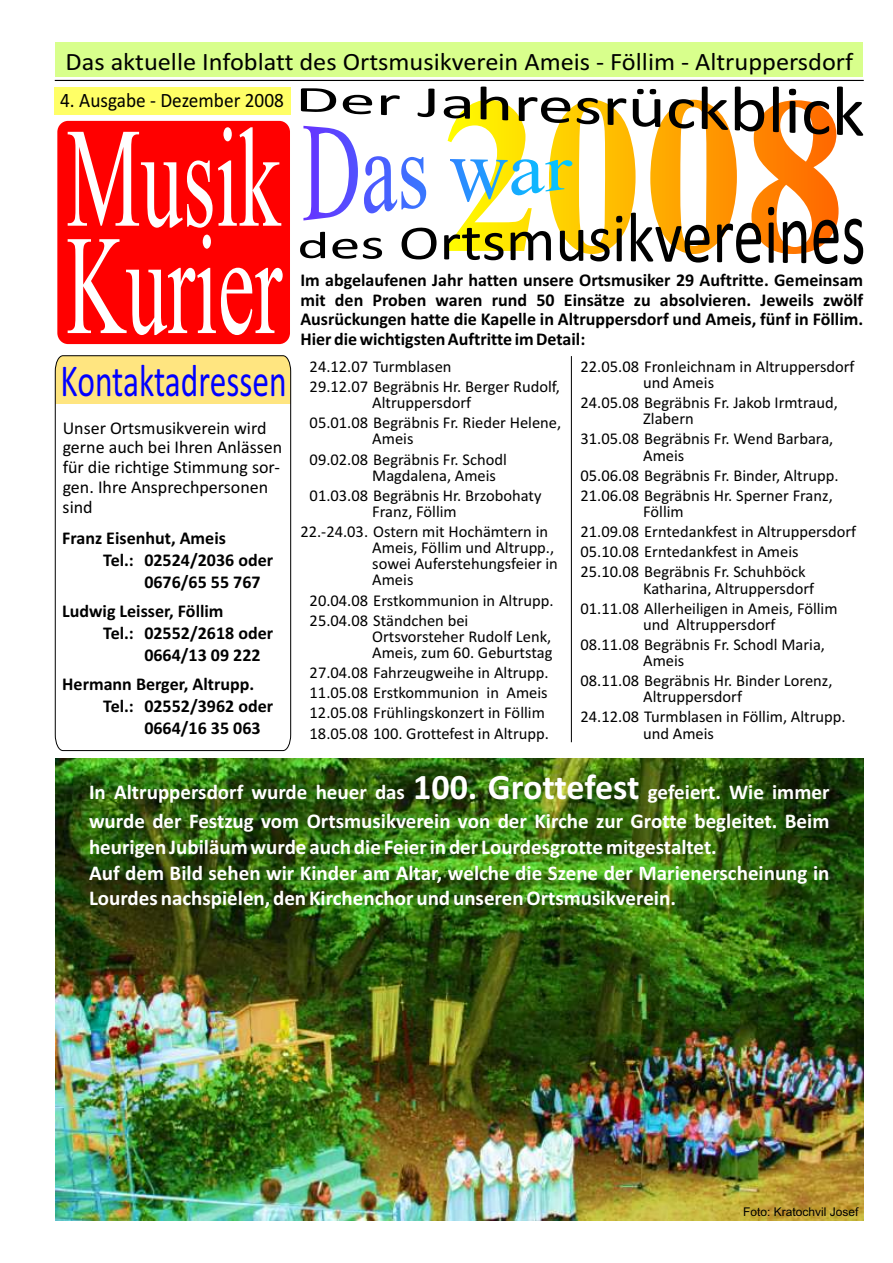
<style>
.page{position:relative;width:893px;height:1263px;background:#fff}
.page>*{position:absolute;margin:0;border:0;box-sizing:border-box;transform-origin:0 0}
.t1{font:141.75px/107.4px "Times New Roman";color:#fff;scale:.59 1}
.t2{font:45.9px "Calibri";color:#00f;scale:.73 1}
.t3{font:25.05px "Calibri";color:#000;scale:1.05 1}
.t4{font:700 21px/25.7px "Calibri";color:#fff}
.t5{font:20.55px "Calibri";color:#000;scale:.94 1}
.t6{font:700 18px/19.8px "Calibri";color:#000;text-align:justify}
.t7{font:18px/19.8px "Calibri";color:#000}
.t8{font:16.5px "Calibri";color:#000}
.t9{font:12px "Arial";color:#000}
.s1{font-size:36px}
</style>
<div class="page">
<div style="left:57px;top:121px;width:233px;height:223px;background:#f00;border-radius:11px"></div>
<div style="left:55px;top:43px;width:808px;height:34px;background:#d8ff8c"></div>
<div style="left:55px;top:80px;width:808px;height:1px;border:1px solid #000"></div>
<div style="left:55px;top:87px;width:236px;height:28px;background:#ff6"></div>
<img style="left:55px;top:758px;width:808px;height:462px">
<svg style="left:55px;top:355px;width:236px;height:396px"></svg>
<hr style="left:571px;top:356px;width:1px;height:386px;background:#000">
<svg style="left:300px;top:87px;width:563px;height:177px"></svg>
<h3 class="t3" style="left:66px;top:52px;width:752px">Das aktuelle Infoblatt des Ortsmusikverein Ameis - Föllim - Altruppersdorf</h3>
<p class="t5" style="left:60px;top:91px;width:240px">4. Ausgabe - Dezember 2008</p>
<h1 class="t1" style="left:66px;top:138px;width:367px">Musik<br>Kurier</h1>
<h2 class="t2" style="left:61px;top:361px;width:311px">Kontaktadressen</h2>
<p class="t7" style="left:63px;top:419px;width:221px">Unser Ortsmusikverein wird gerne auch bei Ihren Anlässen für die richtige Stimmung sor&shy;gen. Ihre Ansprechpersonen sind</p>
<p class="t6" style="left:62px;top:529px;width:165px">Franz Eisenhut, Ameis</p>
<p class="t6" style="left:103px;top:551px;width:171px">Tel.: 02524/2036 oder</p>
<p class="t6" style="left:144px;top:573px;width:118px">0676/65 55 767</p>
<p class="t6" style="left:62px;top:602px;width:163px">Ludwig Leisser, Föllim</p>
<p class="t6" style="left:103px;top:624px;width:171px">Tel.: 02552/2618 oder</p>
<p class="t6" style="left:144px;top:646px;width:118px">0664/13 09 222</p>
<p class="t6" style="left:62px;top:676px;width:194px">Hermann Berger, Altrupp.</p>
<p class="t6" style="left:103px;top:698px;width:171px">Tel.: 02552/3962 oder</p>
<p class="t6" style="left:144px;top:720px;width:118px">0664/16 35 063</p>
<p class="t6" style="left:300px;top:271px;width:564px">Im abgelaufenen Jahr hatten unsere Ortsmusiker 29 Auftritte. Gemeinsam mit den Proben waren rund 50 Einsätze zu absolvieren. Jeweils zwölf Ausrückungen hatte die Kapelle in Altruppersdorf und Ameis, fünf in Föllim.<br>Hier die wichtigsten Auftritte im Detail:</p>
<p class="t8" style="left:310px;top:360px;width:143px">24.12.07 Turmblasen</p>
<p class="t8" style="left:581px;top:360px;width:276px">22.05.08 Fronleichnam in Altruppersdorf</p>
<p class="t8" style="left:310px;top:380px;width:252px">29.12.07 Begräbnis Hr. Berger Rudolf,</p>
<p class="t8" style="left:643px;top:376px;width:72px">und Ameis</p>
<p class="t8" style="left:372px;top:396px;width:100px">Altruppersdorf</p>
<p class="t8" style="left:581px;top:396px;width:259px">24.05.08 Begräbnis Fr. Jakob Irmtraud,</p>
<p class="t8" style="left:310px;top:416px;width:253px">05.01.08 Begräbnis Fr. Rieder Helene,</p>
<p class="t8" style="left:643px;top:412px;width:52px">Zlabern</p>
<p class="t8" style="left:372px;top:432px;width:43px">Ameis</p>
<p class="t8" style="left:581px;top:432px;width:254px">31.05.08 Begräbnis Fr. Wend Barbara,</p>
<p class="t8" style="left:310px;top:452px;width:199px">09.02.08 Begräbnis Fr. Schodl</p>
<p class="t8" style="left:643px;top:448px;width:43px">Ameis</p>
<p class="t8" style="left:372px;top:468px;width:125px">Magdalena, Ameis</p>
<p class="t8" style="left:581px;top:468px;width:260px">05.06.08 Begräbnis Fr. Binder, Altrupp.</p>
<p class="t8" style="left:310px;top:488px;width:233px">01.03.08 Begräbnis Hr. Brzobohaty</p>
<p class="t8" style="left:581px;top:488px;width:254px">21.06.08 Begräbnis Hr. Sperner Franz,</p>
<p class="t8" style="left:372px;top:505px;width:86px">Franz, Föllim</p>
<p class="t8" style="left:643px;top:505px;width:42px">Föllim</p>
<p class="t8" style="left:300px;top:525px;width:249px">22.-24.03. Ostern mit Hochämtern in</p>
<p class="t8" style="left:581px;top:525px;width:277px">21.09.08 Erntedankfest in Altruppersdorf</p>
<p class="t8" style="left:372px;top:541px;width:184px">Ameis, Föllim und Altrupp.,</p>
<p class="t8" style="left:581px;top:545px;width:220px">05.10.08 Erntedankfest in Ameis</p>
<p class="t8" style="left:372px;top:557px;width:187px">sowei Auferstehungsfeier in</p>
<p class="t8" style="left:581px;top:565px;width:227px">25.10.08 Begräbnis Fr. Schuhböck</p>
<p class="t8" style="left:372px;top:573px;width:43px">Ameis</p>
<p class="t8" style="left:643px;top:581px;width:173px">Katharina, Altruppersdorf</p>
<p class="t8" style="left:310px;top:593px;width:246px">20.04.08 Erstkommunion in Altrupp.</p>
<p class="t8" style="left:581px;top:601px;width:259px">01.11.08 Allerheiligen in Ameis, Föllim</p>
<p class="t8" style="left:310px;top:613px;width:160px">25.04.08 Ständchen bei</p>
<p class="t8" style="left:643px;top:617px;width:134px">und Altruppersdorf</p>
<p class="t8" style="left:372px;top:629px;width:181px">Ortsvorsteher Rudolf Lenk,</p>
<p class="t8" style="left:581px;top:637px;width:246px">08.11.08 Begräbnis Fr. Schodl Maria,</p>
<p class="t8" style="left:372px;top:646px;width:182px">Ameis, zum 60. Geburtstag</p>
<p class="t8" style="left:643px;top:654px;width:43px">Ameis</p>
<p class="t8" style="left:310px;top:666px;width:241px">27.04.08 Fahrzeugweihe in Altrupp.</p>
<p class="t8" style="left:581px;top:674px;width:253px">08.11.08 Begräbnis Hr. Binder Lorenz,</p>
<p class="t8" style="left:310px;top:686px;width:240px">11.05.08 Erstkommunion in Ameis</p>
<p class="t8" style="left:643px;top:690px;width:100px">Altruppersdorf</p>
<p class="t8" style="left:310px;top:706px;width:237px">12.05.08 Frühlingskonzert in Föllim</p>
<p class="t8" style="left:581px;top:710px;width:267px">24.12.08 Turmblasen in Föllim, Altrupp.</p>
<p class="t8" style="left:310px;top:726px;width:241px">18.05.08 100. Grottefest in Altrupp.</p>
<p class="t8" style="left:643px;top:726px;width:72px">und Ameis</p>
<p class="t4" style="left:89px;top:778px;width:742px;line-height:29.7px">In Altruppersdorf wurde heuer das <span class="s1">100. Grottefest</span> gefeiert. Wie immer wurde der Festzug vom Ortsmusikverein von der Kirche zur Grotte begleitet. Beim</p>
<p class="t4" style="left:89px;top:836px;width:742px">heurigen Jubiläum wurde auch die Feier in der Lourdesgrotte mitgestaltet.<br>Auf dem Bild sehen wir Kinder am Altar, welche die Szene der Marienerscheinung in<br>Lourdes nachspielen, den Kirchenchor und unseren Ortsmusikverein.</p>
<p class="t9" style="left:743px;top:1207px;width:117px">Foto: Kratochvil Josef</p>
</div>
